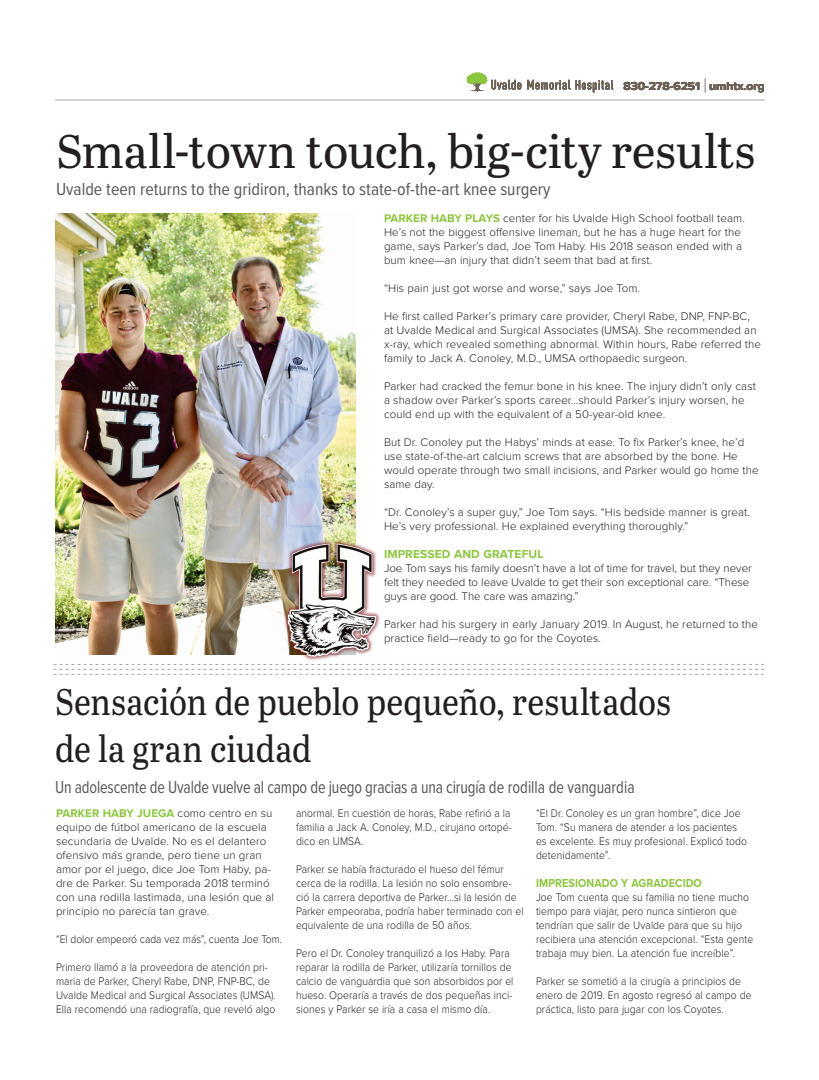
<style>
.page{position:relative;width:819px;height:1080px;background:#fff}
.page>*{position:absolute;margin:0;border:0;box-sizing:border-box;transform-origin:0 0}
._1_Head__size_can_va{font:47px "Abril Text";letter-spacing:-.005em;color:#231f20}
._1_SP_Head{font:37px/47px "Abril Text";letter-spacing:-.01em;color:#231f20;scale:.9 1}
._1_SP_subhead{font:18px "Proxima Nova Cond";letter-spacing:-.01em;color:#57585a;scale:.9 1}
._1_subhead{font:18px "Proxima Nova Cond";color:#57585a}
._1_SP_body_breaker{font:700 12px "Proxima Nova";letter-spacing:.01em;color:#8bc63e;scale:.9 1}
._3_Did_you_know_head{font:700 12px "Proxima Nova";color:#6e6256}
._1_body_breaker__col{font:700 12px "Proxima Nova";letter-spacing:.01em;color:#8bc63e}
._1_BODY{font:300 11.5px/14px "Proxima Nova";letter-spacing:.01em;color:#231f20}
._1_SP_BODY{font:300 11.5px/14px "Proxima Nova";letter-spacing:.01em;color:#231f20;scale:.9 1}
._1_BODY_1st__color_c{font:300 11.5px/14px "Proxima Nova";letter-spacing:.01em;color:#231f20}
._1_SP_body_breaker-2{font:300 11.5px/14px "Proxima Nova";letter-spacing:.01em;color:#231f20;scale:.9 1}
._1_BODY_after_breake{font:300 11.5px/14px "Proxima Nova";color:#231f20}
.s1{font-weight:700;color:#8bc63e}
</style>
<div class="page">
<svg style="left:54px;top:664px;width:710px;height:11px"></svg>
<hr style="left:55px;top:100px;width:710px;height:1px;background:#a8a9ad">
<img style="left:55px;top:213px;width:301px;height:442px">
<img style="left:276px;top:533px;width:104px;height:128px">
<svg style="left:705px;top:79px;width:1px;height:13px"></svg>
<svg style="left:467px;top:73px;width:54px;height:19px"></svg>
<svg style="left:527px;top:80px;width:43px;height:10px"></svg>
<svg style="left:576px;top:80px;width:37px;height:12px"></svg>
<p class="_3_Did_you_know_head" style="left:623px;top:77px;width:143px">830-278-6251 umhtx.org</p>
<p class="_1_Head__size_can_va" style="left:56px;top:117px;width:701px">Small-town touch, big-city results</p>
<h2 class="_1_subhead" style="left:56px;top:175px;width:496px">Uvalde teen returns to the gridiron, thanks to state-of-the-art knee surgery</h2>
<p class="_1_BODY_1st__color_c" style="left:384px;top:211px;width:362px"><span class="s1">PARKER HABY PLAYS</span> center for his Uvalde High School football team.<br>He’s not the biggest offensive lineman, but he has a huge heart for the game, says Parker’s dad, Joe Tom Haby. His 2018 season ended with a bum knee—an injury that didn’t seem that bad at first.</p>
<p class="_1_BODY" style="left:384px;top:281px;width:258px">“His pain just got worse and worse,” says Joe Tom.</p>
<p class="_1_BODY" style="left:384px;top:309px;width:378px">He first called Parker’s primary care provider, Cheryl Rabe, DNP, FNP-BC, at Uvalde Medical and Surgical Associates (UMSA). She recommended an x-ray, which revealed something abnormal. Within hours, Rabe referred the family to Jack A. Conoley, M.D., UMSA orthopaedic surgeon.</p>
<p class="_1_BODY" style="left:384px;top:379px;width:373px">Parker had cracked the femur bone in his knee. The injury didn’t only cast a shadow over Parker’s sports career...should Parker’s injury worsen, he could end up with the equivalent of a 50-year-old knee.</p>
<p class="_1_BODY" style="left:384px;top:435px;width:376px">But Dr. Conoley put the Habys’ minds at ease. To fix Parker’s knee, he’d use state-of-the-art calcium screws that are absorbed by the bone. He would operate through two small incisions, and Parker would go home the same day.</p>
<p class="_1_BODY" style="left:384px;top:505px;width:368px">“Dr. Conoley’s a super guy,” Joe Tom says. “His bedside manner is great.<br>He’s very professional. He explained everything thoroughly.”</p>
<p class="_1_body_breaker__col" style="left:384px;top:545px;width:161px">IMPRESSED AND GRATEFUL</p>
<p class="_1_BODY_after_breake" style="left:384px;top:561px;width:369px">Joe Tom says his family doesn’t have a lot of time for travel, but they never felt they needed to leave Uvalde to get their son exceptional care. “These guys are good. The care was amazing.”</p>
<p class="_1_BODY" style="left:384px;top:617px;width:375px">Parker had his surgery in early January 2019. In August, he returned to the practice field—ready to go for the Coyotes.</p>
<p class="_1_SP_Head" style="left:55px;top:676px;width:686px">Sensación de pueblo pequeño, resultados de la gran ciudad</p>
<h2 class="_1_SP_subhead" style="left:55px;top:773px;width:646px">Un adolescente de Uvalde vuelve al campo de juego gracias a una cirugía de rodilla de vanguardia</h2>
<p class="_1_BODY_1st__color_c" style="left:56px;top:806px;width:220px"><span class="s1">PARKER HABY JUEGA</span> como centro en su equipo de fútbol americano de la escuela secundaria de Uvalde. No es el delantero ofensivo más grande, pero tiene un gran amor por el juego, dice Joe Tom Haby, pa&shy;dre de Parker. Su temporada 2018 terminó con una rodilla lastimada, una lesión que al principio no parecía tan grave.</p>
<p class="_1_SP_BODY" style="left:56px;top:932px;width:253px">“El dolor empeoró cada vez más”, cuenta Joe Tom.</p>
<p class="_1_SP_BODY" style="left:56px;top:960px;width:246px">Primero llamó a la proveedora de atención pri&shy;maria de Parker, Cheryl Rabe, DNP, FNP-BC, de Uvalde Medical and Surgical Associates (UMSA).<br>Ella recomendó una radiografía, que reveló algo</p>
<p class="_1_SP_BODY" style="left:296px;top:806px;width:241px">anormal. En cuestión de horas, Rabe refirió a la familia a Jack A. Conoley, M.D., cirujano ortopé&shy;dico en UMSA.</p>
<p class="_1_SP_BODY" style="left:296px;top:862px;width:254px">Parker se había fracturado el hueso del fémur cerca de la rodilla. La lesión no solo ensombre&shy;ció la carrera deportiva de Parker...si la lesión de Parker empeoraba, podría haber terminado con el equivalente de una rodilla de 50 años.</p>
<p class="_1_SP_BODY" style="left:296px;top:946px;width:243px">Pero el Dr. Conoley tranquilizó a los Haby. Para reparar la rodilla de Parker, utilizaría tornillos de calcio de vanguardia que son absorbidos por el hueso. Operaría a través de dos pequeñas inci&shy;siones y Parker se iría a casa el mismo día.</p>
<p class="_1_SP_BODY" style="left:536px;top:806px;width:236px">“El Dr. Conoley es un gran hombre”, dice Joe Tom. “Su manera de atender a los pacientes es excelente. Es muy profesional. Explicó todo detenidamente”.</p>
<p class="_1_SP_body_breaker" style="left:536px;top:874px;width:186px">IMPRESIONADO Y AGRADECIDO</p>
<p class="_1_SP_body_breaker-2" style="left:536px;top:890px;width:243px">Joe Tom cuenta que su familia no tiene mucho tiempo para viajar, pero nunca sintieron que tendrían que salir de Uvalde para que su hijo recibiera una atención excepcional. “Esta gente trabaja muy bien. La atención fue increíble”.</p>
<p class="_1_SP_body_breaker-2" style="left:536px;top:974px;width:241px">Parker se sometió a la cirugía a principios de enero de 2019. En agosto regresó al campo de práctica, listo para jugar con los Coyotes.</p>
</div>
